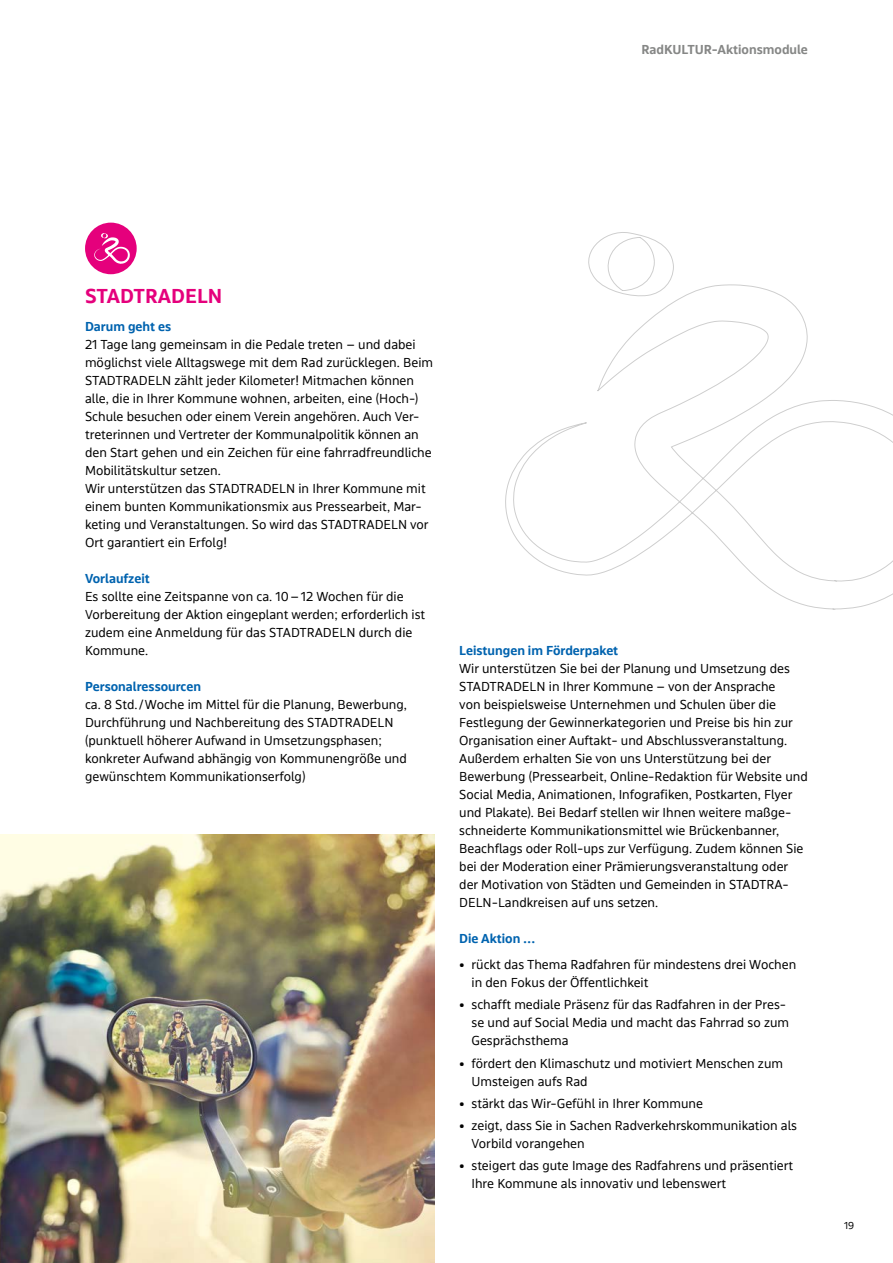
<style>
.page{position:relative;width:893px;height:1263px;background:#fff}
.page>*{position:absolute;margin:0;border:0;box-sizing:border-box;transform-origin:0 0}
.H3_-_Zwischenüberschrift_Magenta{font:700 21px "bwegt Text";color:#e5007c}
.P_-_Fließtext{font:13.5px/18px "bwegt Text";color:#000}
.H4_-_Unterüberschrift_Blau{font:700 13.5px "bwegt Text";color:#0063af}
.t1{font:700 13.5px "bwegt Text";color:#868786}
.t2{font:10.5px "bwegt Text";color:#000}
.s1{font-weight:700}
</style>
<div class="page">
<div style="left:85px;top:223px;width:52px;height:51px;background:#e5007c;border-radius:50%"></div>
<svg style="left:94px;top:233px;width:36px;height:31px"></svg>
<svg style="left:505px;top:284px;width:388px;height:325px"></svg>
<svg style="left:576px;top:232px;width:98px;height:65px"></svg>
<img style="left:0;top:834px;width:434px;height:429px">
<p class="t1" style="left:641px;top:41px;width:168px">RadKULTUR-Aktionsmodule</p>
<h3 class="H3_-_Zwischenüberschrift_Magenta" style="left:85px;top:284px;width:139px">STADTRADELN</h3>
<h4 class="H4_-_Unterüberschrift_Blau" style="left:85px;top:318px;width:88px">Darum geht es</h4>
<p class="P_-_Fließtext" style="left:85px;top:336px;width:350px">21 Tage lang gemeinsam in die Pedale treten – und dabei möglichst viele Alltagswege mit dem Rad zurücklegen. Beim STADTRADELN zählt jeder Kilometer! Mitmachen können alle, die in Ihrer Kommune wohnen, arbeiten, eine (Hoch-)<br>Schule besuchen oder einem Verein angehören. Auch Ver&shy;treterinnen und Vertreter der Kommunalpolitik können an den Start gehen und ein Zeichen für eine fahrradfreundliche Mobilitätskultur setzen.</p>
<p class="P_-_Fließtext" style="left:85px;top:480px;width:345px">Wir unterstützen das STADTRADELN in Ihrer Kommune mit einem bunten Kommunikationsmix aus Pressearbeit, Mar&shy;keting und Veranstaltungen. So wird das STADTRADELN vor Ort garantiert ein Erfolg!</p>
<h4 class="H4_-_Unterüberschrift_Blau" style="left:85px;top:570px;width:66px">Vorlaufzeit</h4>
<p class="P_-_Fließtext" style="left:85px;top:588px;width:342px">Es sollte eine Zeitspanne von ca. 10–12 Wochen für die Vorbereitung der Aktion eingeplant werden; erforderlich ist zudem eine Anmeldung für das STADTRADELN durch die Kommune.</p>
<h4 class="H4_-_Unterüberschrift_Blau" style="left:85px;top:678px;width:118px">Personalressourcen</h4>
<p class="P_-_Fließtext" style="left:85px;top:696px;width:323px">ca. 8 Std./Woche im Mittel für die Planung, Bewerbung, Durchführung und Nachbereitung des STADTRADELN (punktuell höherer Aufwand in Umsetzungsphasen; konkreter Aufwand abhängig von Kommunengröße und gewünschtem Kommunikationserfolg)</p>
<h4 class="H4_-_Unterüberschrift_Blau" style="left:459px;top:642px;width:161px">Leistungen im Förderpaket</h4>
<p class="P_-_Fließtext" style="left:459px;top:660px;width:350px">Wir unterstützen Sie bei der Planung und Umsetzung des STADTRADELN in Ihrer Kommune – von der Ansprache<br>von beispielsweise Unternehmen und Schulen über die Festlegung der Gewinnerkategorien und Preise bis hin zur Organisation einer Auftakt- und Abschlussveranstaltung.<br>Außerdem erhalten Sie von uns Unterstützung bei der Bewerbung (Pressearbeit, Online-Redaktion für Website und Social Media, Animationen, Infografiken, Postkarten, Flyer und Plakate). Bei Bedarf stellen wir Ihnen weitere maßge&shy;schneiderte Kommunikationsmittel wie Brückenbanner, Beachflags oder Roll-ups zur Verfügung. Zudem können Sie bei der Moderation einer Prämierungsveranstaltung oder der Motivation von Städten und Gemeinden in STADTRA-DELN-Landkreisen auf uns setzen.</p>
<h4 class="H4_-_Unterüberschrift_Blau" style="left:459px;top:930px;width:77px">Die Aktion …</h4>
<p class="P_-_Fließtext" style="left:471px;top:956px;width:326px;text-indent:-12px"><span class="s1">•</span> rückt das Thema Radfahren für mindestens drei Wochen in den Fokus der Öffentlichkeit</p>
<p class="P_-_Fließtext" style="left:471px;top:996px;width:319px;text-indent:-12px"><span class="s1">•</span> schafft mediale Präsenz für das Radfahren in der Pres&shy;se und auf Social Media und macht das Fahrrad so zum<br>Gesprächsthema</p>
<p class="P_-_Fließtext" style="left:471px;top:1055px;width:313px;text-indent:-12px"><span class="s1">•</span> fördert den Klimaschutz und motiviert Menschen zum<br>Umsteigen aufs Rad</p>
<p class="P_-_Fließtext" style="left:459px;top:1095px;width:245px"><span class="s1">•</span> stärkt das Wir-Gefühl in Ihrer Kommune</p>
<p class="P_-_Fließtext" style="left:471px;top:1117px;width:327px;text-indent:-12px"><span class="s1">•</span> zeigt, dass Sie in Sachen Radverkehrskommunikation als<br>Vorbild vorangehen</p>
<p class="P_-_Fließtext" style="left:471px;top:1157px;width:323px;text-indent:-12px"><span class="s1">•</span> steigert das gute Image des Radfahrens und präsentiert<br>Ihre Kommune als innovativ und lebenswert</p>
<p class="t2" style="left:844px;top:1219px;width:12px">19</p>
</div>
